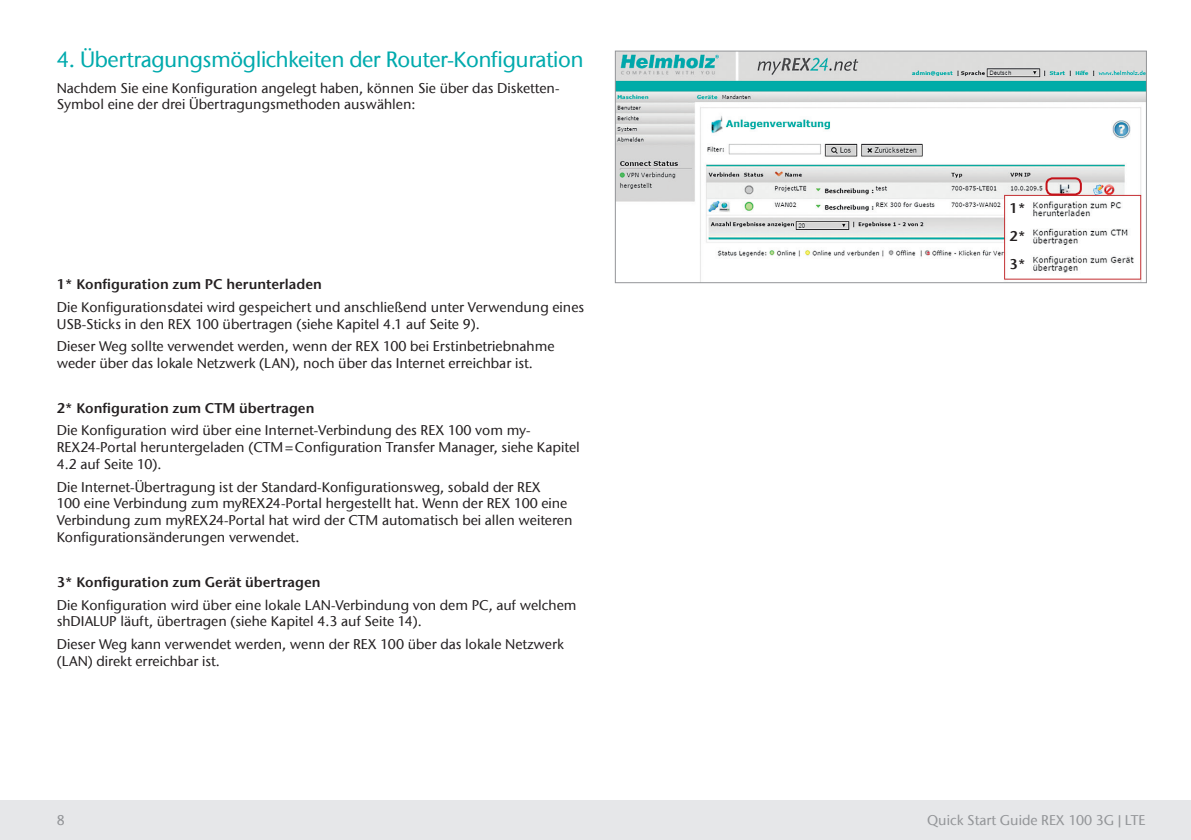
<style>
.page{position:relative;width:1191px;height:840px;background:#fff}
.page>*{position:absolute;margin:0;border:0;box-sizing:border-box;transform-origin:0 0}
.t1{font:500 22px "ITC Stone Sans Com";letter-spacing:-.02em;color:#00aaad}
.t2{font:500 14px/16.8px "ITC Stone Sans Com";color:#231f20}
.t3{font:14px/27.6px "ITC Stone Sans Com Semi";color:#231f20;text-align:justify}
.t4{font:500 14px "ITC Stone Sans Com";color:#939598}
</style>
<div class="page">
<div style="left:0;top:799px;width:1191px;height:40px;background:#e6e7e9"></div>
<img style="left:617px;top:53px;width:527px;height:228px">
<div style="left:615px;top:51px;width:531px;height:232px;border:1px solid #939598"></div>
<div style="left:1045px;top:177px;width:36px;height:18px;border:2px solid #c4121a;border-radius:6px"></div>
<h1 class="t1" style="left:57px;top:46px;width:528px">4. Übertragungsmöglichkeiten der Router-Konfiguration</h1>
<p class="t2" style="left:57px;top:79px;width:504px">Nachdem Sie eine Konfiguration angelegt haben, können Sie über das Disketten-<br>Symbol eine der drei Übertragungsmethoden auswählen:</p>
<p class="t3" style="left:57px;top:270px;width:267px">1* Konfiguration zum PC herunterladen</p>
<p class="t2" style="left:57px;top:298px;width:529px">Die Konfigurationsdatei wird gespeichert und anschließend unter Verwendung eines<br>USB-Sticks in den REX 100 übertragen (siehe Kapitel 4.1 auf Seite 9).</p>
<p class="t2" style="left:57px;top:338px;width:499px">Dieser Weg sollte verwendet werden, wenn der REX 100 bei Erstinbetriebnahme weder über das lokale Netzwerk (LAN), noch über das Internet erreichbar ist.</p>
<p class="t3" style="left:57px;top:394px;width:259px">2* Konfiguration zum CTM übertragen</p>
<p class="t2" style="left:57px;top:422px;width:524px">Die Konfiguration wird über eine Internet-Verbindung des REX 100 vom my-<br>REX24-Portal heruntergeladen (CTM=Configuration Transfer Manager, siehe Kapitel<br>4.2 auf Seite 10).</p>
<p class="t2" style="left:57px;top:478px;width:517px">Die Internet-Übertragung ist der Standard-Konfigurationsweg, sobald der REX<br>100 eine Verbindung zum myREX24-Portal hergestellt hat. Wenn der REX 100 eine Verbindung zum myREX24-Portal hat wird der CTM automatisch bei allen weiteren Konfigurationsänderungen verwendet.</p>
<p class="t3" style="left:57px;top:568px;width:265px">3* Konfiguration zum Gerät übertragen</p>
<p class="t2" style="left:57px;top:596px;width:521px">Die Konfiguration wird über eine lokale LAN-Verbindung von dem PC, auf welchem shDIALUP läuft, übertragen (siehe Kapitel 4.3 auf Seite 14).</p>
<p class="t2" style="left:57px;top:635px;width:509px">Dieser Weg kann verwendet werden, wenn der REX 100 über das lokale Netzwerk (LAN) direkt erreichbar ist.</p>
<p class="t3" style="left:1009px;top:194px;width:17px">1* 2* 3*</p>
<p class="t4" style="left:57px;top:811px;width:10px">8</p>
<p class="t4" style="left:927px;top:811px;width:220px">Quick Start Guide REX 100 3G| LTE</p>
</div>
